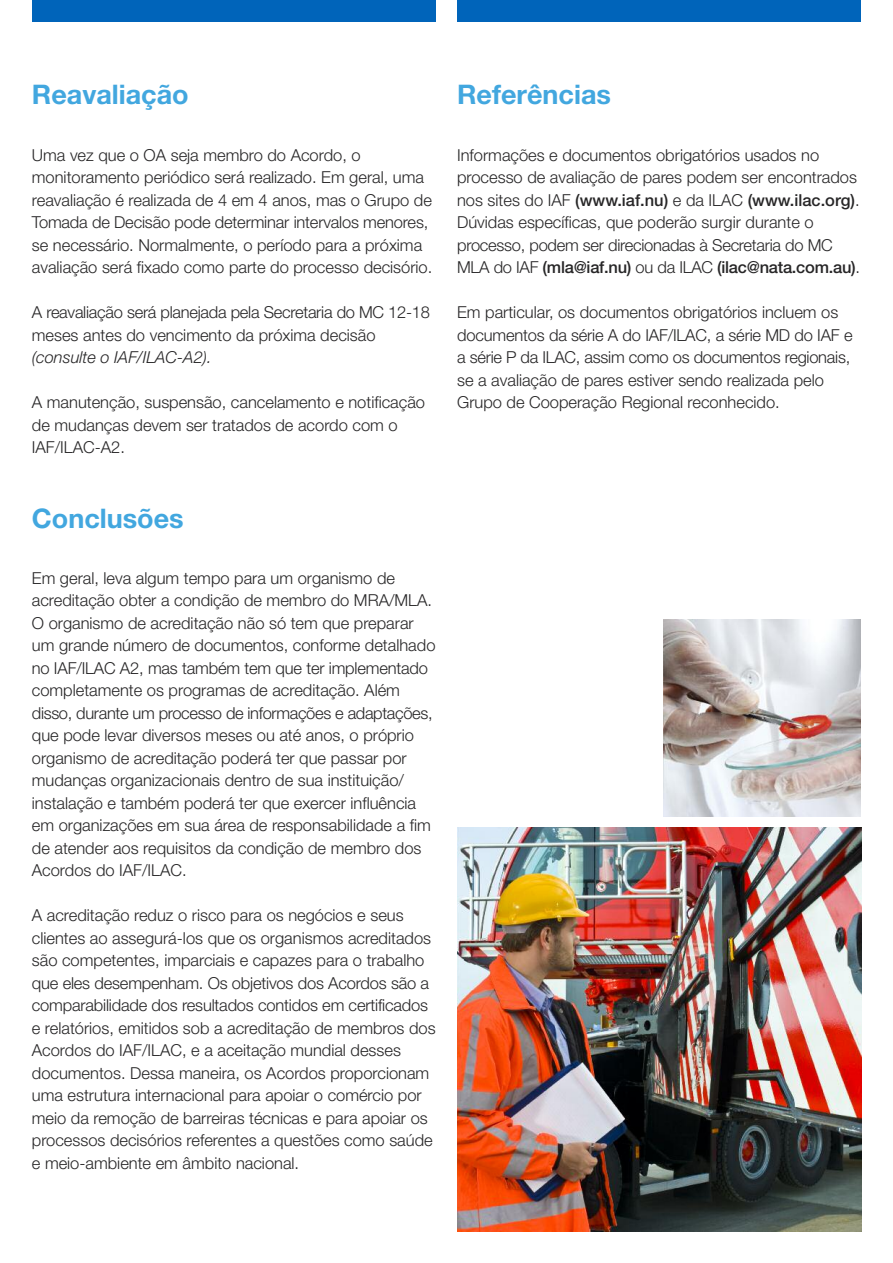
<style>
.page{position:relative;width:893px;height:1263px;background:#fff}
.page>*{position:absolute;margin:0;border:0;box-sizing:border-box;transform-origin:0 0}
.t1{font:700 27px "Helvetica Neue";color:#42a7df}
.t2{font:300 16.5px/22.5px "Helvetica Neue";color:#272627}
.t3{font:italic 300 16.5px "Helvetica Neue";color:#272627}
.s1{font-weight:500}
</style>
<div class="page">
<div style="left:32px;top:0;width:404px;height:21px;background:#0064ba"></div>
<div style="left:457px;top:0;width:404px;height:21px;background:#0064ba"></div>
<img style="left:457px;top:827px;width:404px;height:404px">
<img style="left:663px;top:620px;width:197px;height:196px">
<h1 class="t1" style="left:32px;top:85px;width:158px">Reavaliação</h1>
<h1 class="t1" style="left:457px;top:85px;width:155px">Referências</h1>
<p class="t2" style="left:457px;top:145px;width:405px">Informações e documentos obrigatórios usados no processo de avaliação de pares podem ser encontrados nos sites do IAF <span class="s1">(www.iaf.nu)</span> e da ILAC <span class="s1">(www.ilac.org)</span>.<br>Dúvidas específicas, que poderão surgir durante o processo, podem ser direcionadas à Secretaria do MC MLA do IAF <span class="s1">(mla@iaf.nu)</span> ou da ILAC <span class="s1">(ilac@nata.com.au)</span>.</p>
<p class="t2" style="left:457px;top:303px;width:397px">Em particular, os documentos obrigatórios incluem os documentos da série A do IAF/ILAC, a série MD do IAF e a série P da ILAC, assim como os documentos regionais, se a avaliação de pares estiver sendo realizada pelo Grupo de Cooperação Regional reconhecido.</p>
<p class="t2" style="left:32px;top:145px;width:402px">Uma vez que o OA seja membro do Acordo, o monitoramento periódico será realizado. Em geral, uma reavaliação é realizada de 4 em 4 anos, mas o Grupo de Tomada de Decisão pode determinar intervalos menores, se necessário. Normalmente, o período para a próxima avaliação será fixado como parte do processo decisório.</p>
<p class="t2" style="left:32px;top:303px;width:400px">A reavaliação será planejada pela Secretaria do MC 12-18 meses antes do vencimento da próxima decisão</p>
<p class="t3" style="left:32px;top:351px;width:181px">(consulte o IAF/ILAC-A2).</p>
<p class="t2" style="left:32px;top:393px;width:395px">A manutenção, suspensão, cancelamento e notificação de mudanças devem ser tratados de acordo com o<br>IAF/ILAC-A2.</p>
<h1 class="t1" style="left:32px;top:509px;width:153px">Conclusões</h1>
<p class="t2" style="left:32px;top:568px;width:405px">Em geral, leva algum tempo para um organismo de acreditação obter a condição de membro do MRA/MLA.<br>O organismo de acreditação não só tem que preparar um grande número de documentos, conforme detalhado no IAF/ILAC A2, mas também tem que ter implementado completamente os programas de acreditação. Além disso, durante um processo de informações e adaptações, que pode levar diversos meses ou até anos, o próprio organismo de acreditação poderá ter que passar por mudanças organizacionais dentro de sua instituição/ instalação e também poderá ter que exercer influência em organizações em sua área de responsabilidade a fim de atender aos requisitos da condição de membro dos Acordos do IAF/ILAC.</p>
<p class="t2" style="left:32px;top:906px;width:405px">A acreditação reduz o risco para os negócios e seus clientes ao assegurá-los que os organismos acreditados são competentes, imparciais e capazes para o trabalho que eles desempenham. Os objetivos dos Acordos são a comparabilidade dos resultados contidos em certificados e relatórios, emitidos sob a acreditação de membros dos Acordos do IAF/ILAC, e a aceitação mundial desses documentos. Dessa maneira, os Acordos proporcionam uma estrutura internacional para apoiar o comércio por meio da remoção de barreiras técnicas e para apoiar os processos decisórios referentes a questões como saúde e meio-ambiente em âmbito nacional.</p>
</div>
